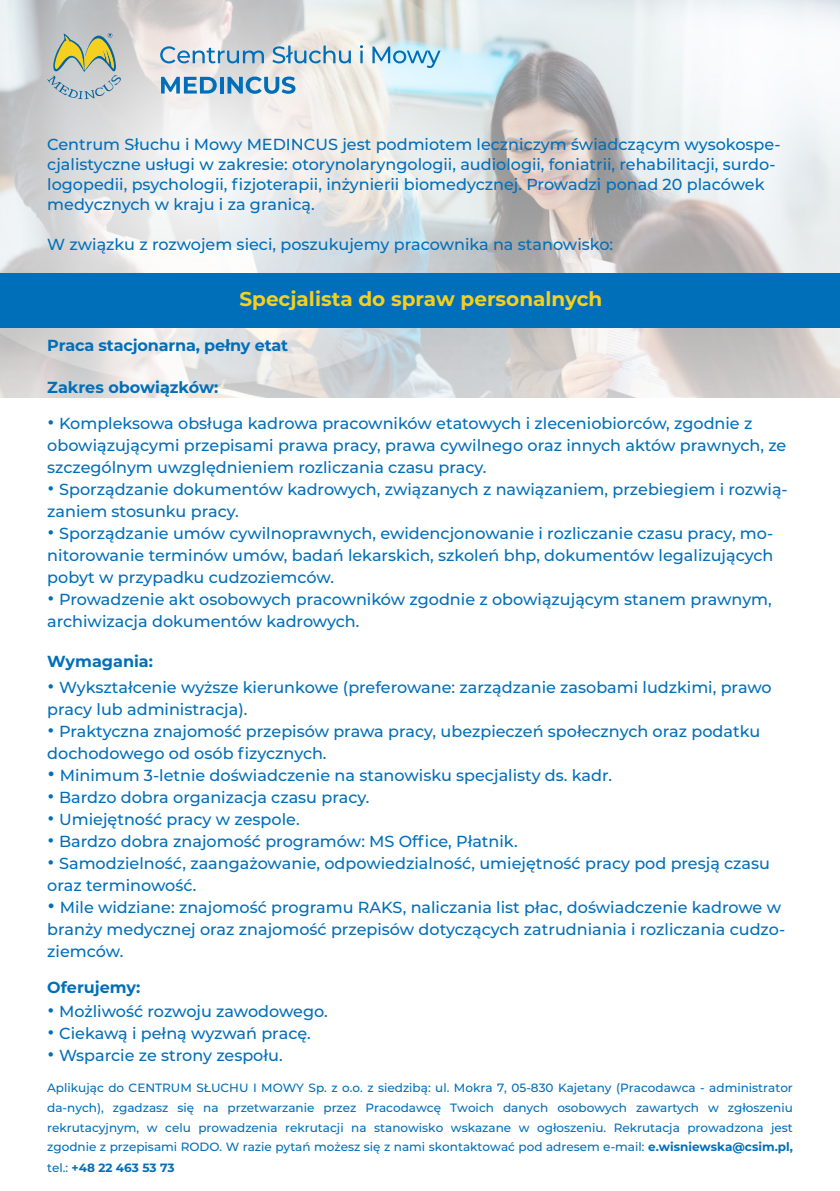
<style>
.page{position:relative;width:840px;height:1191px;background:#fff}
.page>*{position:absolute;margin:0;border:0;box-sizing:border-box;transform-origin:0 0}
.t1{font:700 20px "Montserrat";color:#f5d01e}
.t2{font:500 16px/22px "Montserrat";color:#006fba}
.t3{font:700 16px "Montserrat";letter-spacing:-.005em;color:#006fba}
.t4{font:500 12px/19.8px "Montserrat";color:#006fba;text-align:justify}
.s1{font-size:24px}
.s2{font-size:26px}
.s3{font-weight:700}
</style>
<div class="page">
<img style="left:0;top:0;width:839px;height:397px">
<svg style="left:0;top:0;width:517px;height:384px;background:#dcdfdf"></svg>
<div style="left:0;top:273px;width:839px;height:54px;background:#006fba"></div>
<svg style="left:47px;top:33px;width:74px;height:66px;background:#b8bfa8"></svg>
<svg style="left:160px;top:46px;width:104px;height:17px;background:#a4c0d4"></svg>
<svg style="left:272px;top:46px;width:79px;height:17px"></svg>
<svg style="left:360px;top:45px;width:3px;height:18px"></svg>
<svg style="left:372px;top:47px;width:68px;height:21px"></svg>
<svg style="left:161px;top:77px;width:55px;height:17px"></svg>
<svg style="left:219px;top:77px;width:4px;height:17px"></svg>
<svg style="left:227px;top:77px;width:68px;height:17px"></svg>
<p class="t2" style="left:47px;top:134px;width:734px;line-height:20px">Centrum Słuchu i Mowy MEDINCUS jest podmiotem leczniczym świadczącym wysokospe&shy;cjalistyczne usługi w zakresie: otorynolaryngologii, audiologii, foniatrii, rehabilitacji, surdo&shy;logopedii, psychologii, fizjoterapii, inżynierii biomedycznej. Prowadzi ponad 20 placówek medycznych w kraju i za granicą.</p>
<p class="t2" style="left:47px;top:233px;width:567px">W związku z rozwojem sieci, poszukujemy pracownika na stanowisko:</p>
<p class="t1" style="left:239px;top:285px;width:364px">Specjalista do spraw personalnych</p>
<p class="t3" style="left:47px;top:334px;width:242px">Praca stacjonarna, pełny etat</p>
<p class="t3" style="left:47px;top:375px;width:172px">Zakres obowiązków:</p>
<p class="t2" style="left:47px;top:411px;width:740px"><span class="s1">•</span> Kompleksowa obsługa kadrowa pracowników etatowych i zleceniobiorców, zgodnie z obowiązującymi przepisami prawa pracy, prawa cywilnego oraz innych aktów prawnych, ze szczególnym uwzględnieniem rozliczania czasu pracy.</p>
<p class="t2" style="left:47px;top:477px;width:741px"><span class="s1">•</span> Sporządzanie dokumentów kadrowych, związanych z nawiązaniem, przebiegiem i rozwią&shy;zaniem stosunku pracy.</p>
<p class="t2" style="left:47px;top:521px;width:727px;text-align:justify"><span class="s1">•</span> Sporządzanie umów cywilnoprawnych, ewidencjonowanie i rozliczanie czasu pracy, mo&shy;nitorowanie terminów umów, badań lekarskich, szkoleń bhp, dokumentów legalizujących pobyt w przypadku cudzoziemców.</p>
<p class="t2" style="left:47px;top:587px;width:725px"><span class="s1">•</span> Prowadzenie akt osobowych pracowników zgodnie z obowiązującym stanem prawnym, archiwizacja dokumentów kadrowych.</p>
<p class="t3" style="left:47px;top:649px;width:107px">Wymagania:</p>
<p class="t2" style="left:47px;top:675px;width:725px"><span class="s1">•</span> Wykształcenie wyższe kierunkowe (preferowane: zarządzanie zasobami ludzkimi, prawo pracy lub administracja).</p>
<p class="t2" style="left:47px;top:719px;width:714px"><span class="s1">•</span> Praktyczna znajomość przepisów prawa pracy, ubezpieczeń społecznych oraz podatku dochodowego od osób fizycznych.</p>
<p class="t2" style="left:47px;top:763px;width:566px"><span class="s2">•</span> Minimum 3-letnie doświadczenie na stanowisku specjalisty ds. kadr.</p>
<p class="t2" style="left:47px;top:785px;width:323px"><span class="s1">•</span> Bardzo dobra organizacja czasu pracy.</p>
<p class="t2" style="left:47px;top:807px;width:254px"><span class="s1">•</span> Umiejętność pracy w zespole.</p>
<p class="t2" style="left:47px;top:829px;width:471px"><span class="s1">•</span> Bardzo dobra znajomość programów: MS Office, Płatnik.</p>
<p class="t2" style="left:47px;top:851px;width:723px"><span class="s1">•</span> Samodzielność, zaangażowanie, odpowiedzialność, umiejętność pracy pod presją czasu oraz terminowość.</p>
<p class="t2" style="left:47px;top:895px;width:739px"><span class="s2">•</span> Mile widziane: znajomość programu RAKS, naliczania list płac, doświadczenie kadrowe w branży medycznej oraz znajomość przepisów dotyczących zatrudniania i rozliczania cudzo&shy;ziemców.</p>
<p class="t3" style="left:47px;top:975px;width:95px">Oferujemy:</p>
<p class="t2" style="left:47px;top:999px;width:282px"><span class="s1">•</span> Możliwość rozwoju zawodowego.</p>
<p class="t2" style="left:47px;top:1021px;width:265px"><span class="s1">•</span> Ciekawą i pełną wyzwań pracę.</p>
<p class="t2" style="left:47px;top:1043px;width:237px"><span class="s1">•</span> Wsparcie ze strony zespołu.</p>
<p class="t4" style="left:47px;top:1077px;width:746px">Aplikując do CENTRUM SŁUCHU I MOWY Sp. z o.o. z siedzibą: ul. Mokra 7, 05-830 Kajetany (Pracodawca - administrator da-nych), zgadzasz się na przetwarzanie przez Pracodawcę Twoich danych osobowych zawartych w zgłoszeniu rekrutacyjnym, w celu prowadzenia rekrutacji na stanowisko wskazane w ogłoszeniu. Rekrutacja prowadzona jest zgodnie z przepisami RODO. W razie pytań możesz się z nami skontaktować pod adresem e-mail: <span class="s3">e.wisniewska@csim.pl, </span>tel.: <span class="s3">+48 22 463 53 73</span></p>
</div>
